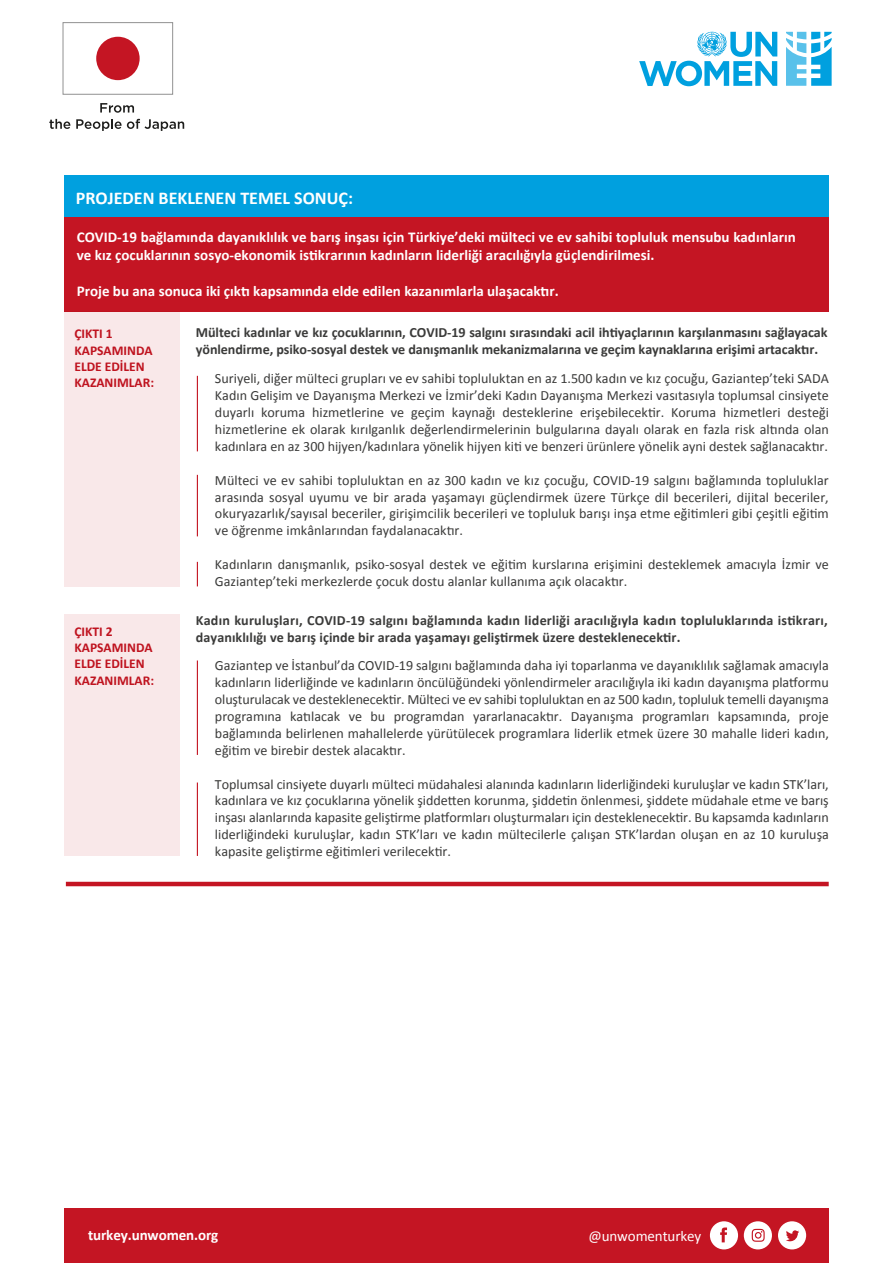
<style>
.page{position:relative;width:893px;height:1263px;background:#fff}
.page>*{position:absolute;margin:0;border:0;box-sizing:border-box;transform-origin:0 0}
.t1{font:700 18px "Calibri";color:#fff}
.t2{font:700 15px/18px "Calibri";color:#fff}
.t3{font:15px "Calibri";letter-spacing:-.005em;color:#fff}
.t4{font:14.1px/17px "Calibri";color:#3b3b3a;text-align:justify}
.t5{font:700 14.1px/17px "Calibri";letter-spacing:-.005em;color:#3b3b3a}
.t6{font:700 14.1px/17px "Calibri";letter-spacing:.015em;color:#3b3b3a}
.t7{font:700 13.5px/16.2px "Calibri";color:#c41523}
</style>
<div class="page">
<div style="left:64px;top:1208px;width:765px;height:55px;background:#c41523"></div>
<div style="left:744px;top:1221px;width:28px;height:28px;background:#fff;border-radius:50%"></div>
<div style="left:778px;top:1221px;width:28px;height:28px;background:#fff;border-radius:50%"></div>
<div style="left:710px;top:1221px;width:28px;height:28px;background:#fff;border-radius:50%"></div>
<svg style="left:720px;top:1227px;width:7px;height:15px"></svg>
<svg style="left:786px;top:1230px;width:13px;height:11px"></svg>
<svg style="left:752px;top:1229px;width:13px;height:13px"></svg>
<div style="left:64px;top:311px;width:116px;height:276px;background:#f9e8e9"></div>
<div style="left:64px;top:615px;width:116px;height:241px;background:#f9e8e9"></div>
<div style="left:64px;top:217px;width:765px;height:95px;background:#c41523"></div>
<div style="left:64px;top:176px;width:765px;height:41px;background:#00a0df"></div>
<hr style="left:66px;top:882px;width:763px;height:4px;background:#c41523">
<hr style="left:197px;top:376px;width:1px;height:75px;background:#c41523">
<hr style="left:197px;top:660px;width:1px;height:95px;background:#c41523">
<hr style="left:197px;top:475px;width:1px;height:61px;background:#c41523">
<svg style="left:197px;top:562px;width:1px;height:24px"></svg>
<hr style="left:197px;top:782px;width:1px;height:74px;background:#c41523">
<div style="left:63px;top:23px;width:110px;height:71px;background:#fff;border:1px solid #929292"></div>
<div style="left:96px;top:37px;width:44px;height:43px;background:#c41523;border-radius:50%"></div>
<svg style="left:100px;top:103px;width:34px;height:10px"></svg>
<svg style="left:49px;top:119px;width:21px;height:10px"></svg>
<svg style="left:76px;top:119px;width:108px;height:12px"></svg>
<svg style="left:639px;top:31px;width:138px;height:55px"></svg>
<svg style="left:786px;top:32px;width:46px;height:54px"></svg>
<p class="t1" style="left:76px;top:187px;width:279px">PROJEDEN BEKLENEN TEMEL SONUÇ:</p>
<p class="t2" style="left:77px;top:227px;width:721px">COVID-19 bağlamında dayanıklılık ve barış inşası için Türkiye’deki mülteci ve ev sahibi topluluk mensubu kadınların ve kız çocuklarının sosyo-ekonomik istikrarının kadınların liderliği aracılığıyla güçlendirilmesi.</p>
<p class="t2" style="left:77px;top:281px;width:483px">Proje bu ana sonuca iki çıktı kapsamında elde edilen kazanımlarla ulaşacaktır.</p>
<p class="t5" style="left:196px;top:323px;width:633px">Mülteci kadınlar ve kız çocuklarının, COVID-19 salgını sırasındaki acil ihtiyaçlarının karşılanmasını sağlayacak yönlendirme, psiko-sosyal destek ve danışmanlık mekanizmalarına ve geçim kaynaklarına erişimi artacaktır.</p>
<p class="t4" style="left:215px;top:369px;width:615px">Suriyeli, diğer mülteci grupları ve ev sahibi topluluktan en az 1.500 kadın ve kız çocuğu, Gaziantep’teki SADA Kadın Gelişim ve Dayanışma Merkezi ve İzmir’deki Kadın Dayanışma Merkezi vasıtasıyla toplumsal cinsiyete duyarlı koruma hizmetlerine ve geçim kaynağı desteklerine erişebilecektir. Koruma hizmetleri desteği hizmetlerine ek olarak kırılganlık değerlendirmelerinin bulgularına dayalı olarak en fazla risk altında olan kadınlara en az 300 hijyen/kadınlara yönelik hijyen kiti ve benzeri ürünlere yönelik ayni destek sağlanacaktır.</p>
<p class="t4" style="left:215px;top:471px;width:615px">Mülteci ve ev sahibi topluluktan en az 300 kadın ve kız çocuğu, COVID-19 salgını bağlamında topluluklar arasında sosyal uyumu ve bir arada yaşamayı güçlendirmek üzere Türkçe dil becerileri, dijital beceriler, okuryazarlık/sayısal beceriler, girişimcilik becerileri ve topluluk barışı inşa etme eğitimleri gibi çeşitli eğitim ve öğrenme imkânlarından faydalanacaktır.</p>
<p class="t4" style="left:215px;top:555px;width:615px">Kadınların danışmanlık, psiko-sosyal destek ve eğitim kurslarına erişimini desteklemek amacıyla İzmir ve<br>Gaziantep’teki merkezlerde çocuk dostu alanlar kullanıma açık olacaktır.</p>
<p class="t7" style="left:74px;top:325px;width:81px">ÇIKTI 1<br>KAPSAMINDA<br>ELDE EDİLEN<br>KAZANIMLAR:</p>
<p class="t7" style="left:74px;top:623px;width:81px">ÇIKTI 2<br>KAPSAMINDA<br>ELDE EDİLEN<br>KAZANIMLAR:</p>
<p class="t6" style="left:196px;top:611px;width:633px">Kadın kuruluşları, COVID-19 salgını bağlamında kadın liderliği aracılığıyla kadın topluluklarında istikrarı, dayanıklılığı ve barış içinde bir arada yaşamayı geliştirmek üzere desteklenecektir.</p>
<p class="t4" style="left:215px;top:656px;width:615px">Gaziantep ve İstanbul’da COVID-19 salgını bağlamında daha iyi toparlanma ve dayanıklılık sağlamak amacıyla kadınların liderliğinde ve kadınların öncülüğündeki yönlendirmeler aracılığıyla iki kadın dayanışma platformu oluşturulacak ve desteklenecektir. Mülteci ve ev sahibi topluluktan en az 500 kadın, topluluk temelli dayanışma programına katılacak ve bu programdan yararlanacaktır. Dayanışma programları kapsamında, proje bağlamında belirlenen mahallelerde yürütülecek programlara liderlik etmek üzere 30 mahalle lideri kadın, eğitim ve birebir destek alacaktır.</p>
<p class="t4" style="left:215px;top:775px;width:615px">Toplumsal cinsiyete duyarlı mülteci müdahalesi alanında kadınların liderliğindeki kuruluşlar ve kadın STK’ları, kadınlara ve kız çocuklarına yönelik şiddetten korunma, şiddetin önlenmesi, şiddete müdahale etme ve barış inşası alanlarında kapasite geliştirme platformları oluşturmaları için desteklenecektir. Bu kapsamda kadınların liderliğindeki kuruluşlar, kadın STK’ları ve kadın mültecilerle çalışan STK’lardan oluşan en az 10 kuruluşa kapasite geliştirme eğitimleri verilecektir.</p>
<p class="t2" style="left:88px;top:1225px;width:132px">turkey.unwomen.org</p>
<p class="t3" style="left:588px;top:1227px;width:114px">@unwomenturkey</p>
</div>
